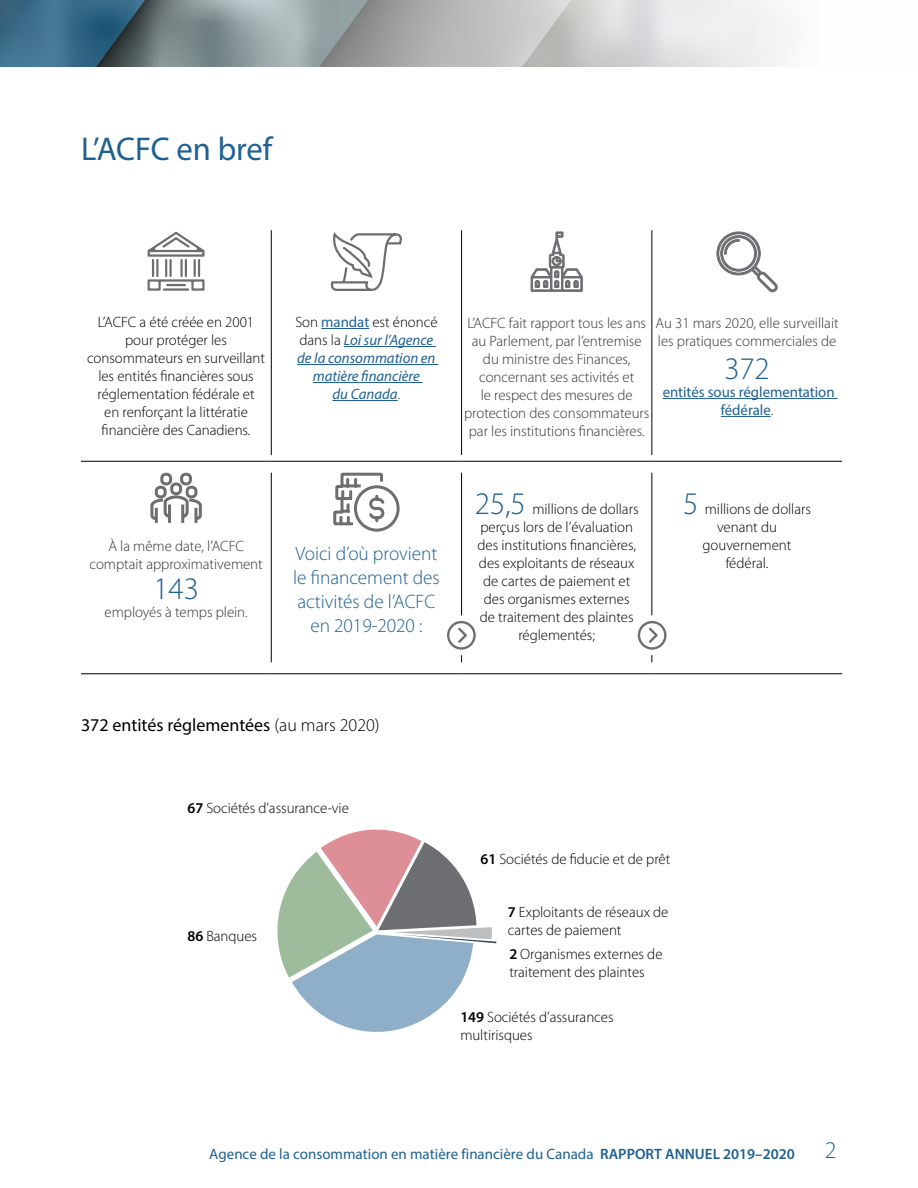
<style>
.page{position:relative;width:918px;height:1188px;background:#fff}
.page>*{position:absolute;margin:0;border:0;box-sizing:border-box;transform-origin:0 0}
.t1{font:33px "Myriad Pro";color:#1f6092}
.t2{font:300 31.5px "Myriad Pro";color:#1f6092}
.t3{font:300 24px "Myriad Pro";color:#1f6092}
.t4{font:300 19.5px/24px "Myriad Pro";color:#1f6092;text-align:center}
.t5{font:18px "Myriad Pro";color:#000}
.t6{font:300 15px/18px "Myriad Pro";color:#000;text-align:center}
.t7{font:300 15px/18px "Myriad Pro";color:#333;text-align:center}
.t8{font:15px/18px "Myriad Pro";color:#1f6092;text-align:center}
.t9{font:italic 15px/18px "Myriad Pro";color:#1f6092;text-align:center}
.s1{font-weight:300;font-style:normal;color:#000}
.s2{font-style:normal}
.s3{font-weight:300;font-style:normal;color:#333}
.s4{font-weight:300;color:#333}
.s5{font-size:31.5px;color:#1f6092}
.s6{font-weight:300}
.s7{font-weight:600}
</style>
<div class="page">
<svg style="left:646px;top:0;width:140px;height:67px;fill:#edeeee"></svg>
<svg style="left:0;top:0;width:646px;height:67px;background:#8f9da3"></svg>
<hr style="left:271px;top:230px;width:1px;height:225px;background:#000">
<hr style="left:461px;top:230px;width:1px;height:225px;background:#000">
<hr style="left:652px;top:230px;width:1px;height:225px;background:#000">
<svg style="left:148px;top:232px;width:57px;height:59px"></svg>
<hr style="left:321px;top:328px;width:48px;height:1px;background:#1f6092">
<hr style="left:344px;top:346px;width:92px;height:1px;background:#1f6092">
<hr style="left:297px;top:364px;width:141px;height:1px;background:#1f6092">
<hr style="left:313px;top:382px;width:110px;height:1px;background:#1f6092">
<hr style="left:333px;top:400px;width:65px;height:1px;background:#1f6092">
<svg style="left:330px;top:232px;width:72px;height:59px"></svg>
<svg style="left:531px;top:232px;width:52px;height:60px"></svg>
<hr style="left:663px;top:398px;width:175px;height:1px;background:#1f6092">
<hr style="left:721px;top:416px;width:50px;height:1px;background:#1f6092">
<svg style="left:717px;top:232px;width:61px;height:60px"></svg>
<hr style="left:81px;top:461px;width:190px;height:1px;background:#000">
<hr style="left:271px;top:461px;width:191px;height:1px;background:#000">
<hr style="left:462px;top:461px;width:190px;height:1px;background:#000">
<hr style="left:652px;top:461px;width:190px;height:1px;background:#000">
<hr style="left:81px;top:674px;width:190px;height:1px;background:#000">
<hr style="left:271px;top:674px;width:191px;height:1px;background:#000">
<hr style="left:462px;top:674px;width:190px;height:1px;background:#000">
<hr style="left:652px;top:674px;width:190px;height:1px;background:#000">
<hr style="left:271px;top:473px;width:1px;height:189px;background:#000">
<hr style="left:461px;top:473px;width:1px;height:189px;background:#000">
<hr style="left:652px;top:473px;width:1px;height:189px;background:#000">
<svg style="left:150px;top:472px;width:52px;height:51px"></svg>
<svg style="left:333px;top:472px;width:67px;height:60px"></svg>
<svg style="left:277px;top:830px;width:219px;height:202px"></svg>
<div style="left:441px;top:615px;width:40px;height:40px;background:#fff;border-radius:50%"></div>
<svg style="left:447px;top:621px;width:29px;height:29px"></svg>
<div style="left:632px;top:615px;width:40px;height:40px;background:#fff;border-radius:50%"></div>
<svg style="left:638px;top:621px;width:29px;height:29px"></svg>
<h2 class="t1" style="left:81px;top:128px;width:193px">L’ACFC en bref</h2>
<p class="t6" style="left:87px;top:313px;width:180px">L’ACFC a été créée en 2001 pour protéger les consommateurs en surveillant les entités financières sous réglementation fédérale et<br>en renforçant la littératie financière des Canadiens.</p>
<p class="t9" style="left:295px;top:313px;width:144px"><span class="s1">Son</span> <span class="s2">mandat</span> <span class="s1">est énoncé dans la</span> Loi sur l’Agence de la consommation en matière financière<br>du Canada<span class="s3">.</span></p>
<p class="t7" style="left:464px;top:314px;width:187px">L’ACFC fait rapport tous les ans au Parlement, par l’entremise du ministre des Finances, concernant ses activités et<br>le respect des mesures de protection des consommateurs par les institutions financières.</p>
<p class="t7" style="left:656px;top:314px;width:185px;text-align:left">Au 31 mars 2020, elle surveillait les pratiques commerciales de</p>
<p class="t2" style="left:724px;top:351px;width:47px">372</p>
<p class="t8" style="left:663px;top:383px;width:173px">entités sous réglementation fédérale<span class="s4">.</span></p>
<p class="t7" style="left:90px;top:538px;width:175px">À la même date, l’ACFC comptait approximativement</p>
<p class="t2" style="left:153px;top:572px;width:47px">143</p>
<p class="t7" style="left:105px;top:604px;width:145px">employés à temps plein.</p>
<p class="t4" style="left:293px;top:542px;width:148px">Voici d’où provient le financement des activités de l’ACFC en 2019-2020 :</p>
<p class="t6" style="left:475px;top:501px;width:165px"><span class="s5">25,5</span> millions de dollars perçus lors de l’évaluation des institutions financières, des exploitants de réseaux de cartes de paiement et des organismes externes de traitement des plaintes réglementés;</p>
<p class="t6" style="left:683px;top:501px;width:130px"><span class="s5">5</span> millions de dollars venant du gouvernement fédéral.</p>
<h3 class="t5" style="left:81px;top:714px;width:300px">372 entités réglementées <span class="s6">(au mars 2020)</span></h3>
<p class="t6" style="left:188px;top:799px;width:163px"><span class="s7">67</span> Sociétés d’assurance-vie</p>
<p class="t6" style="left:188px;top:928px;width:71px"><span class="s7">86</span> Banques</p>
<p class="t6" style="left:480px;top:851px;width:191px"><span class="s7">61</span> Sociétés de fiducie et de prêt</p>
<p class="t6" style="left:508px;top:903px;width:162px;text-align:left"><span class="s7">7</span> Exploitants de réseaux de cartes de paiement</p>
<p class="t6" style="left:509px;top:945px;width:155px;text-align:left"><span class="s7">2</span> Organismes externes de traitement des plaintes</p>
<p class="t6" style="left:460px;top:1008px;width:155px;text-align:left"><span class="s7">149</span> Sociétés d’assurances multirisques</p>
<p class="t8" style="left:209px;top:1145px;width:587px">Agence de la consommation en matière financière du Canada <span class="s7">RAPPORT ANNUEL 2019–2020</span></p>
<h3 class="t3" style="left:825px;top:1137px;width:13px">2</h3>
</div>
